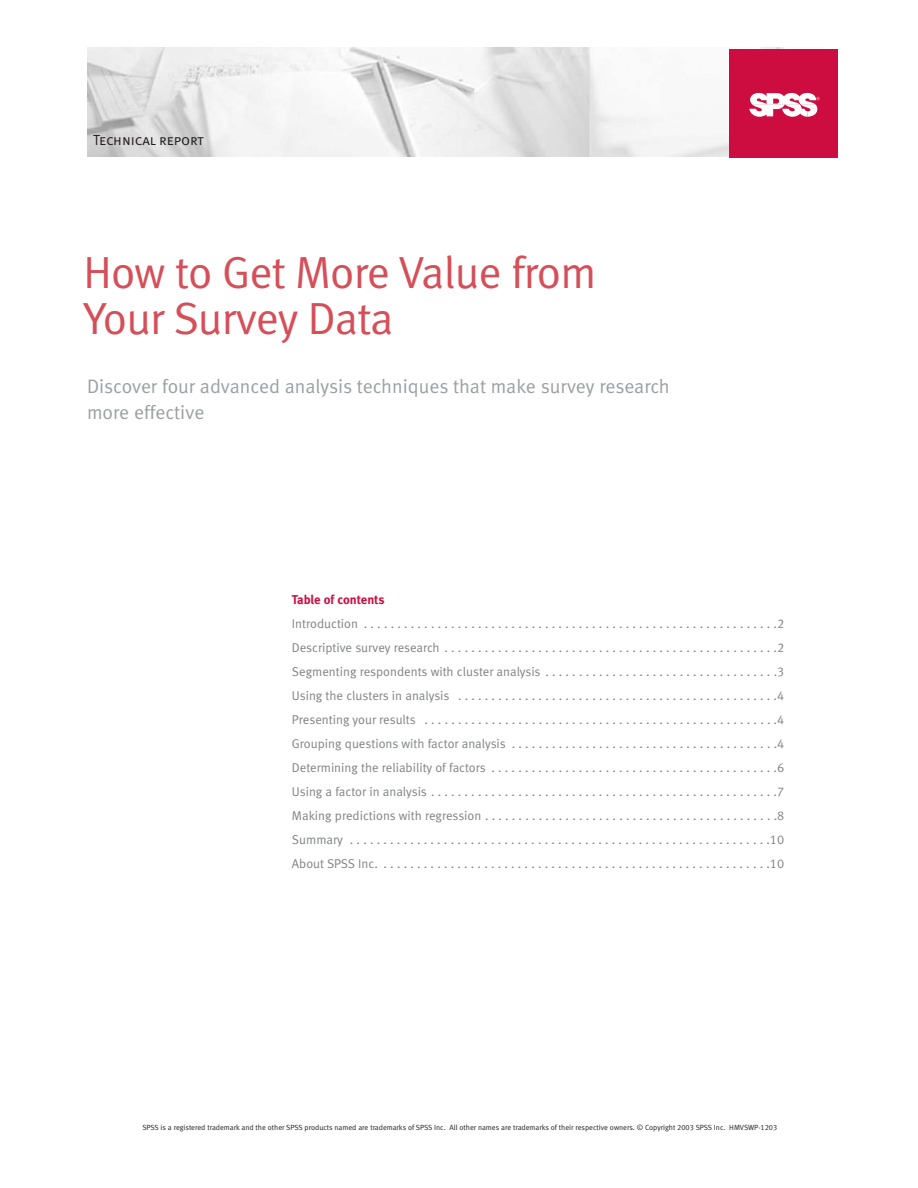
<style>
.page{position:relative;width:918px;height:1188px;background:#fff}
.page>*{position:absolute;margin:0;border:0;box-sizing:border-box;transform-origin:0 0}
.t1{font:45px/46.5px "Meta Normal";letter-spacing:-.015em;color:#d54f59}
.t2{font:19.5px/25.5px "Meta Normal";color:#9d9fa2}
.t3{font:14.7px "Meta Normal LF Caps";color:#231f20}
.t4{font:12.75px/24px "Meta Normal";color:#808285;text-align:justify}
.t5{font:12.75px "Meta Bold LF";letter-spacing:-.005em;color:#cd0d40}
.t6{font:7.5px "Meta Normal LF";color:#231f20}
.s1{font-family:"Meta Normal LF"}
</style>
<div class="page">
<img style="left:87px;top:48px;width:698px;height:109px">
<div style="left:730px;top:49px;width:108px;height:108px;background:#cd0d40"></div>
<svg style="left:749px;top:93px;width:71px;height:24px"></svg>
<p class="t3" style="left:93px;top:132px;width:112px">Technical report</p>
<h1 class="t1" style="left:84px;top:254px;width:515px">How to Get More Value from<br>Your Survey Data</h1>
<h2 class="t2" style="left:87px;top:376px;width:584px">Discover four advanced analysis techniques that make survey research more effective</h2>
<p class="t5" style="left:292px;top:595px;width:94px">Table of contents</p>
<p class="t4" style="left:292px;top:613px;width:494px">Introduction . . . . . . . . . . . . . . . . . . . . . . . . . . . . . . . . . . . . . . . . . . . . . . . . . . . . . . . . . . . . . .<span class="s1">2<br></span>Descriptive survey research . . . . . . . . . . . . . . . . . . . . . . . . . . . . . . . . . . . . . . . . . . . . . . . . . .<span class="s1">2<br></span>Segmenting respondents with cluster analysis . . . . . . . . . . . . . . . . . . . . . . . . . . . . . . . . . . .<span class="s1">3<br></span>Using the clusters in analysis . . . . . . . . . . . . . . . . . . . . . . . . . . . . . . . . . . . . . . . . . . . . . . . .<span class="s1">4<br></span>Presenting your results . . . . . . . . . . . . . . . . . . . . . . . . . . . . . . . . . . . . . . . . . . . . . . . . . . . . .<span class="s1">4<br></span>Grouping questions with factor analysis . . . . . . . . . . . . . . . . . . . . . . . . . . . . . . . . . . . . . . . .<span class="s1">4<br></span>Determining the reliability of factors . . . . . . . . . . . . . . . . . . . . . . . . . . . . . . . . . . . . . . . . . . .<span class="s1">6<br></span>Using a factor in analysis . . . . . . . . . . . . . . . . . . . . . . . . . . . . . . . . . . . . . . . . . . . . . . . . . . . .<span class="s1">7<br></span>Making predictions with regression . . . . . . . . . . . . . . . . . . . . . . . . . . . . . . . . . . . . . . . . . . . .<span class="s1">8<br></span>Summary . . . . . . . . . . . . . . . . . . . . . . . . . . . . . . . . . . . . . . . . . . . . . . . . . . . . . . . . . . . . . . .<span class="s1">10<br></span>About SPSS Inc. . . . . . . . . . . . . . . . . . . . . . . . . . . . . . . . . . . . . . . . . . . . . . . . . . . . . . . . . . .<span class="s1">10</span></p>
<p class="t6" style="left:142px;top:1125px;width:636px">SPSS is a registered trademark and the other SPSS products named are trademarks of SPSS Inc. All other names are trademarks of their respective owners. © Copyright 2003 SPSS Inc. HMVSWP-1203</p>
</div>
